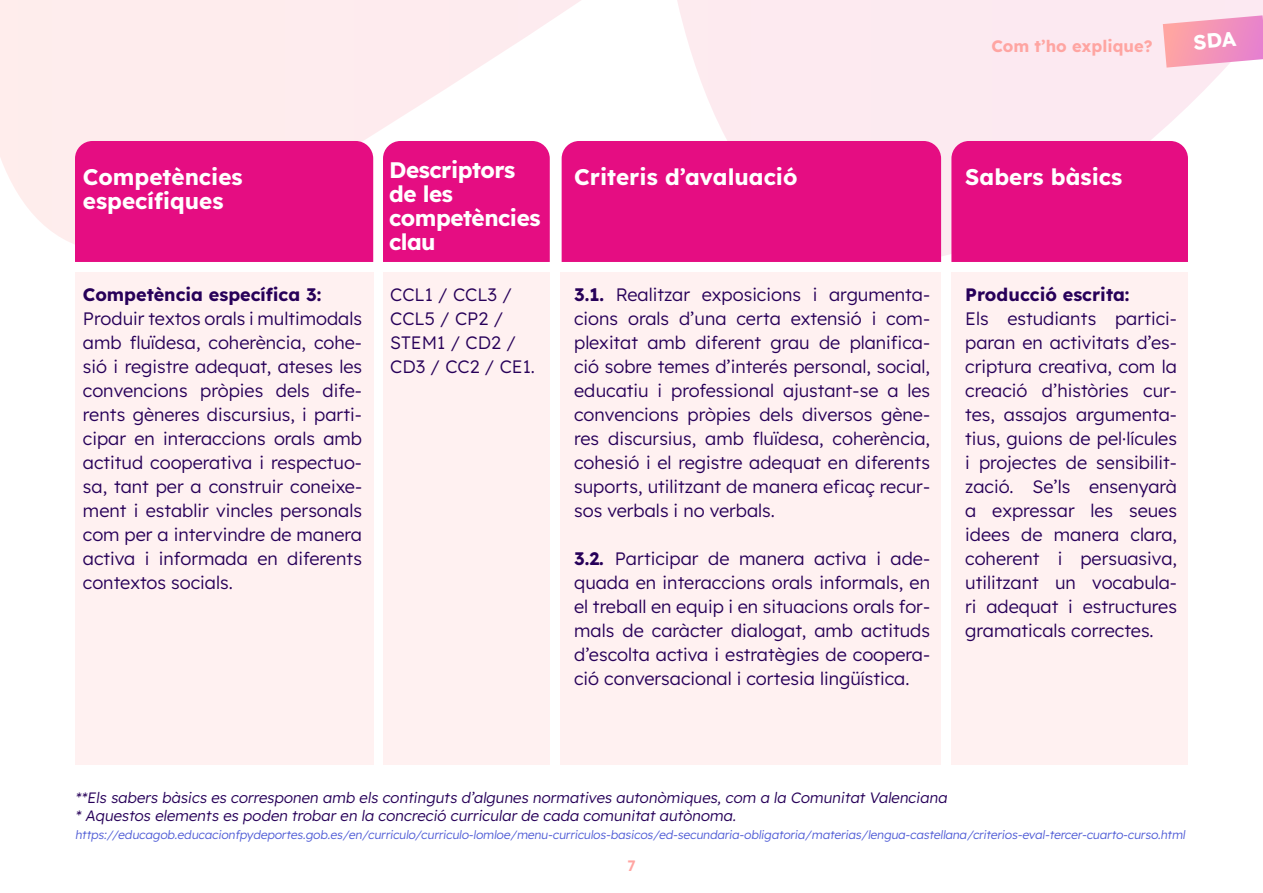
<style>
.page{position:relative;width:1263px;height:893px;background:#fff}
.page>*{position:absolute;margin:0;border:0;box-sizing:border-box;transform-origin:0 0}
.t1{font:700 22.5px/24px "Lexend";color:#fff}
.t2{font:700 22.5px/24px "Lexend";letter-spacing:-.02em;color:#fff}
.t3{font:300 18px/24px "Lexend";color:#270059;text-align:justify}
.t4{font:700 18px "Lexend";color:#270059}
.t5{font:700 16.5px "Lexend";color:#ffa5a2}
.t6{font:300 15px/18px "Lexend";color:#270059}
.t7{font:600 15px "Lexend";color:#ffa5a2}
.t8{font:300 12px "Lexend";color:#4f5cd6}
.s1{font-weight:700}
</style>
<div class="page">
<svg style="left:0;top:0;width:1263px;height:262px"></svg>
<div style="left:75px;top:141px;width:298px;height:121px;background:#e50d82"></div>
<div style="left:75px;top:272px;width:298px;height:492px;background:#fff1f1"></div>
<div style="left:383px;top:141px;width:167px;height:121px;background:#e50d82"></div>
<div style="left:383px;top:272px;width:167px;height:492px;background:#fff1f1"></div>
<div style="left:562px;top:141px;width:379px;height:121px;background:#e50d82"></div>
<div style="left:560px;top:272px;width:381px;height:492px;background:#fff1f1"></div>
<div style="left:951px;top:141px;width:237px;height:121px;background:#e50d82"></div>
<div style="left:951px;top:272px;width:237px;height:492px;background:#fff1f1"></div>
<svg style="left:1163px;top:15px;width:100px;height:53px"></svg>
<p class="t5" style="left:991px;top:34px;width:163px">Com t’ho explique?</p>
<p class="t1" style="left:83px;top:164px;width:161px">Competències específiques</p>
<p class="t2" style="left:389px;top:156px;width:153px">Descriptors de les competències clau</p>
<p class="t1" style="left:574px;top:164px;width:225px">Criteris d’avaluació</p>
<p class="t1" style="left:965px;top:164px;width:159px">Sabers bàsics</p>
<p class="t4" style="left:83px;top:282px;width:240px">Competència específica 3:</p>
<p class="t3" style="left:83px;top:305px;width:281px">Produir textos orals i multimodals amb fluïdesa, coherència, cohe&shy;sió i registre adequat, ateses les convencions pròpies dels dife&shy;rents gèneres discursius, i parti&shy;cipar en interaccions orals amb actitud cooperativa i respectuo&shy;sa, tant per a construir coneixe&shy;ment i establir vincles personals com per a intervindre de manera activa i informada en diferents contextos socials.</p>
<p class="t4" style="left:965px;top:281px;width:166px">Producció escrita:</p>
<p class="t3" style="left:965px;top:305px;width:213px">Els estudiants partici&shy;paran en activitats d’es&shy;criptura creativa, com la creació d’històries cur&shy;tes, assajos argumenta&shy;tius, guions de pel·lícules i projectes de sensibilit&shy;zació. Se’ls ensenyarà a expressar les seues idees de manera clara, coherent i persuasiva, utilitzant un vocabula&shy;ri adequat i estructures gramaticals correctes.</p>
<p class="t3" style="left:390px;top:281px;width:146px;text-align:left">CCL1 / CCL3 /<br>CCL5 / CP2 /<br>STEM1 / CD2 /<br>CD3 / CC2 / CE1.</p>
<p class="t3" style="left:574px;top:281px;width:357px"><span class="s1">3.1.</span> Realitzar exposicions i argumenta&shy;cions orals d’una certa extensió i com&shy;plexitat amb diferent grau de planifica&shy;ció sobre temes d’interés personal, social, educatiu i professional ajustant-se a les convencions pròpies dels diversos gène&shy;res discursius, amb fluïdesa, coherència, cohesió i el registre adequat en diferents suports, utilitzant de manera eficaç recur&shy;sos verbals i no verbals.</p>
<p class="t3" style="left:574px;top:545px;width:357px"><span class="s1">3.2.</span> Participar de manera activa i ade&shy;quada en interaccions orals informals, en el treball en equip i en situacions orals for&shy;mals de caràcter dialogat, amb actituds d’escolta activa i estratègies de coopera&shy;ció conversacional i cortesia lingüística.</p>
<p class="t6" style="left:75px;top:788px;width:876px">**Els sabers bàsics es corresponen amb els continguts d’algunes normatives autonòmiques, com a la Comunitat Valenciana * Aquestos elements es poden trobar en la concreció curricular de cada comunitat autònoma.</p>
<p class="t8" style="left:75px;top:826px;width:1114px">https://educagob.educacionfpydeportes.gob.es/en/curriculo/curriculo-lomloe/menu-curriculos-basicos/ed-secundaria-obligatoria/materias/lengua-castellana/criterios-eval-tercer-cuarto-curso.html</p>
<p class="t7" style="left:627px;top:855px;width:10px">7</p>
</div>
